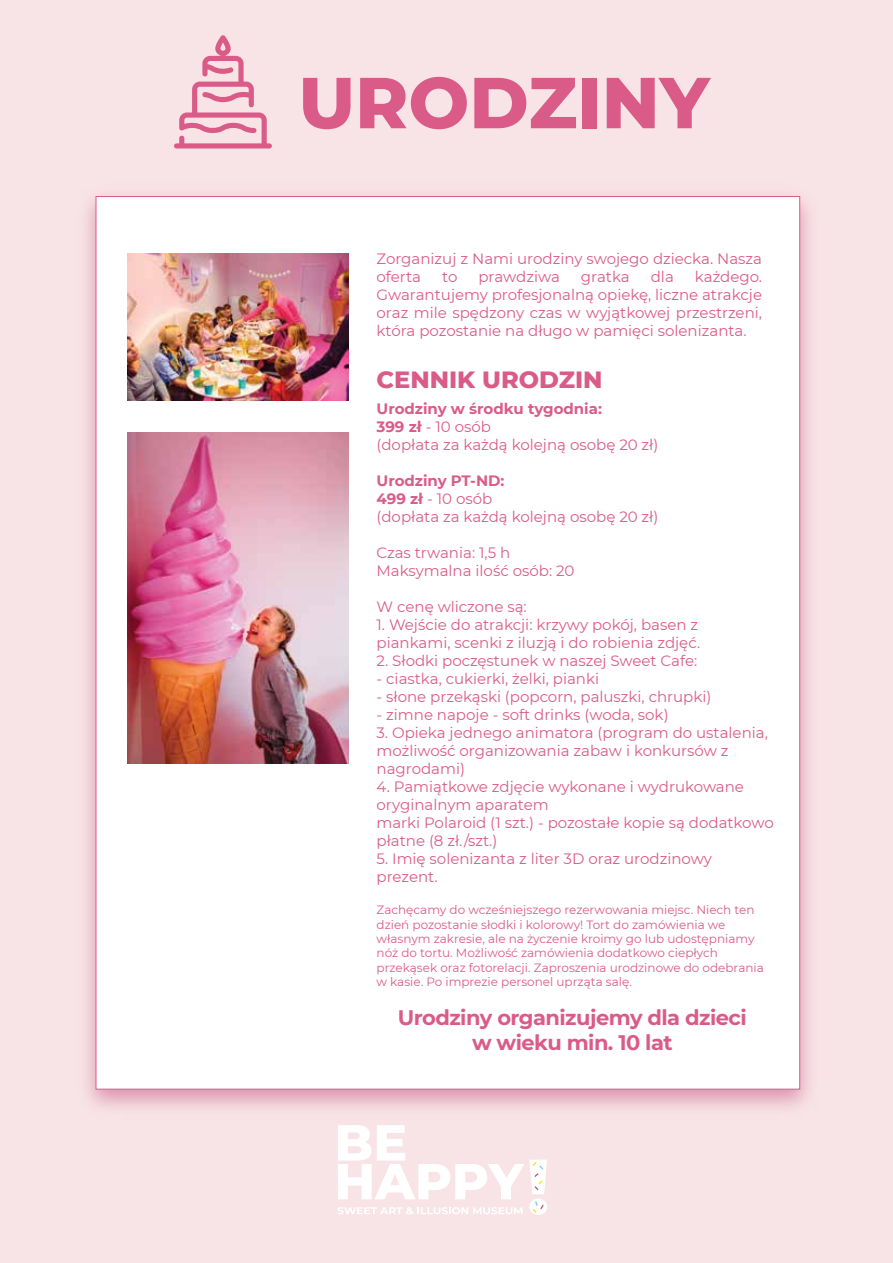
<style>
.page{position:relative;width:893px;height:1263px;background:#f8e4e7}
.page>*{position:absolute;margin:0;border:0;box-sizing:border-box;transform-origin:0 0}
.t1{font:800 72px "Montserrat";color:#da5b88}
.t2{font:800 24px "Montserrat";color:#da5b88}
.t3{font:700 21px/25.2px "Montserrat";letter-spacing:-.025em;color:#da5b88;text-align:center}
.t4{font:15px/18px "Montserrat";color:#da5b88}
.t5{font:12px/14.4px "Montserrat";color:#da5b88}
.s1{font-weight:700}
</style>
<div class="page">
<svg style="left:174px;top:35px;width:98px;height:114px"></svg>
<img style="left:86px;top:195px;width:725px;height:914px">
<div style="left:96px;top:196px;width:704px;height:893px;background:#fff;border:1px solid #da5b88"></div>
<img style="left:128px;top:253px;width:220px;height:147px">
<svg style="left:338px;top:1125px;width:209px;height:90px"></svg>
<img style="left:128px;top:432px;width:220px;height:331px">
<h1 class="t1" style="left:298px;top:50px;width:413px">URODZINY</h1>
<p class="t4" style="left:376px;top:249px;width:387px">Zorganizuj z Nami urodziny swojego dziecka. Nasza oferta</p>
<p class="t4" style="left:376px;top:267px;width:387px;text-align:justify;text-indent:318px">każdego.<br>Gwarantujemy profesjonalną opiekę, liczne atrakcje oraz mile spędzony czas w wyjątkowej przestrzeni, która pozostanie na długo w pamięci solenizanta.</p>
<p class="t4" style="left:442px;top:267px;width:17px">to</p>
<p class="t4" style="left:478px;top:267px;width:83px">prawdziwa</p>
<p class="t4" style="left:581px;top:267px;width:50px">gratka</p>
<p class="t4" style="left:651px;top:267px;width:25px">dla</p>
<h2 class="t2" style="left:376px;top:361px;width:228px">CENNIK URODZIN</h2>
<p class="t4" style="left:376px;top:399px;width:283px"><span class="s1">Urodziny w środku tygodnia:<br>399 zł</span> - 10 osób<br>(dopłata za każdą kolejną osobę 20 zł)</p>
<p class="t4" style="left:376px;top:471px;width:283px"><span class="s1">Urodziny PT-ND:<br>499 zł</span> - 10 osób<br>(dopłata za każdą kolejną osobę 20 zł)</p>
<p class="t4" style="left:376px;top:543px;width:199px">Czas trwania: 1,5 h<br>Maksymalna ilość osób: 20</p>
<p class="t4" style="left:376px;top:597px;width:152px">W cenę wliczone są:</p>
<p class="t4" style="left:376px;top:615px;width:325px">1. Wejście do atrakcji: krzywy pokój, basen z piankami, scenki z iluzją i do robienia zdjęć.</p>
<p class="t4" style="left:376px;top:651px;width:322px">2. Słodki poczęstunek w naszej Sweet Cafe:</p>
<p class="t4" style="left:376px;top:669px;width:224px">- ciastka, cukierki, żelki, pianki</p>
<p class="t4" style="left:376px;top:687px;width:336px">- słone przekąski (popcorn, paluszki, chrupki)</p>
<p class="t4" style="left:376px;top:705px;width:294px">- zimne napoje - soft drinks (woda, sok)</p>
<p class="t4" style="left:376px;top:723px;width:393px">3. Opieka jednego animatora (program do ustalenia, możliwość organizowania zabaw i konkursów z nagrodami)</p>
<p class="t4" style="left:376px;top:777px;width:399px">4. Pamiątkowe zdjęcie wykonane i wydrukowane oryginalnym aparatem<br>marki Polaroid (1 szt.) - pozostałe kopie są dodatkowo płatne (8 zł./szt.)</p>
<p class="t4" style="left:376px;top:849px;width:337px">5. Imię solenizanta z liter 3D oraz urodzinowy prezent.</p>
<p class="t5" style="left:376px;top:902px;width:389px">Zachęcamy do wcześniejszego rezerwowania miejsc. Niech ten dzień pozostanie słodki i kolorowy! Tort do zamówienia we własnym zakresie, ale na życzenie kroimy go lub udostępniamy nóż do tortu. Możliwość zamówienia dodatkowo ciepłych przekąsek oraz fotorelacji. Zaproszenia urodzinowe do odebrania w kasie. Po imprezie personel uprząta salę.</p>
<h3 class="t3" style="left:398px;top:1004px;width:350px">Urodziny organizujemy dla dzieci w wieku min. 10 lat</h3>
</div>
